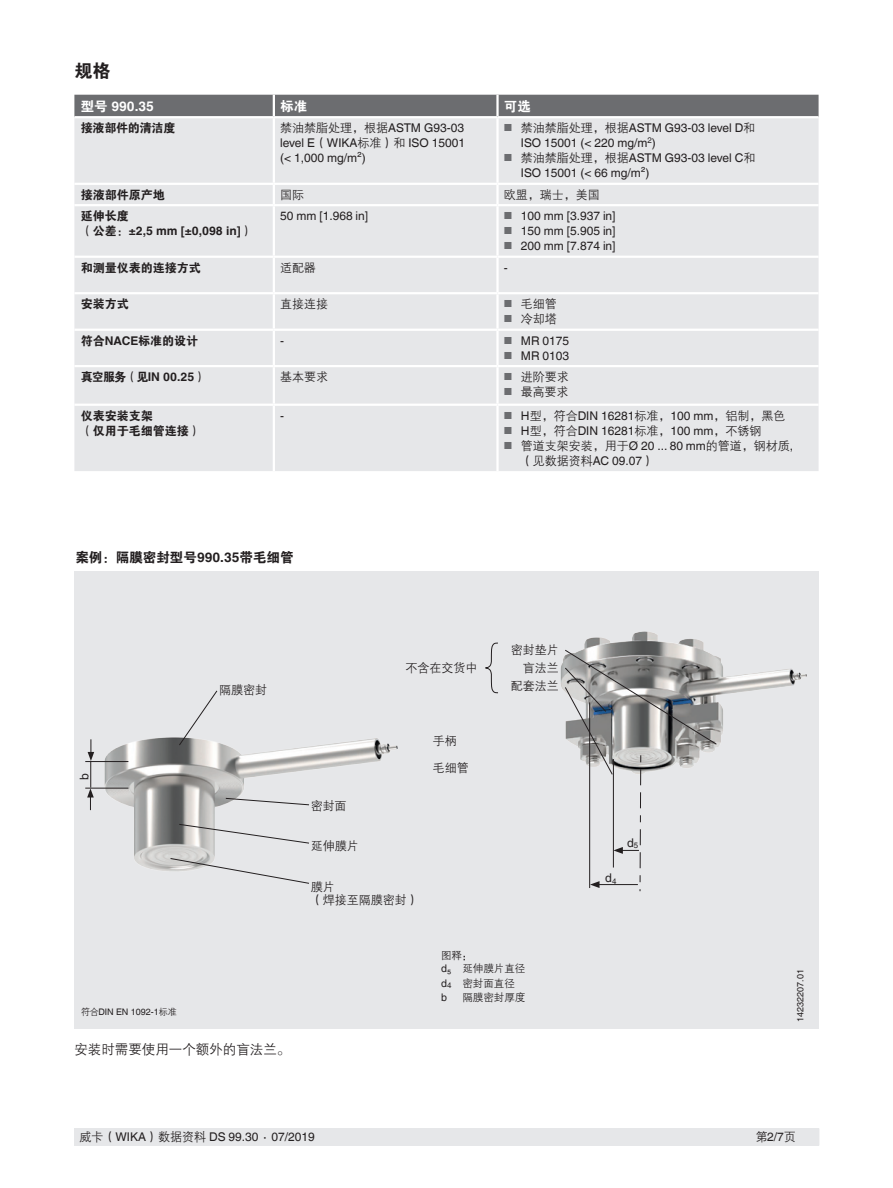
<style>
.page{position:relative;width:893px;height:1188px;background:#fff}
.page>*{position:absolute;margin:0;border:0;box-sizing:border-box;transform-origin:0 0}
.t1{font:18px "FZDHTJW GB1 0";color:#231f20}
.t2{font:13.5px "FZDHTJW GB1 0";color:#231f20}
.t3{font:13.5px "FZZDXJW GB1 0";color:#231f20}
.t4{font:700 13.5px "Helvetica World";color:#fff}
.t5{font:13.5px "FZDHTJW GB1 0";color:#fff}
.t6{font:12px/15px "Helvetica World";color:#231f20}
.t7{font:12px/18px "FZZDXJW GB1 0";color:#231f20}
.t8{font:12px/15px "FZDHTJW GB1 0";color:#231f20}
.t9{font:700 12px "Helvetica World";color:#231f20}
.t10{font:10.5px/14px "FZZDXJW GB1 0";color:#231f20}
.t11{font:10.5px "Helvetica World";color:#231f20}
.t12{font:9px "Helvetica World";color:#231f20}
.s1{font-family:"FZDHTJW GB1 0";font-weight:400}
.s2{font-family:"FZZDXJW GB1 0"}
.s3{font-size:10.2px;color:#6c6d70}
.s4{font-family:"Helvetica World";font-size:10.2px;color:#6c6d70}
.s5{font-family:"Helvetica World";font-weight:700}
.s6{font-family:"Helvetica World"}
</style>
<div class="page">
<div style="left:75px;top:1128px;width:744px;height:17px;background:#e6e7e9"></div>
<div style="left:74px;top:572px;width:745px;height:457px;background:#e6e7e9"></div>
<svg style="left:485px;top:642px;width:13px;height:52px"></svg>
<img style="left:560px;top:631px;width:247px;height:116px">
<img style="left:100px;top:737px;width:298px;height:134px">
<svg style="left:179px;top:690px;width:39px;height:56px"></svg>
<svg style="left:179px;top:824px;width:131px;height:20px"></svg>
<svg style="left:170px;top:858px;width:140px;height:26px"></svg>
<svg style="left:225px;top:798px;width:84px;height:7px"></svg>
<div style="left:74px;top:95px;width:745px;height:21px;background:#6c6d70"></div>
<div style="left:74px;top:118px;width:745px;height:353px;background:#e6e7e9"></div>
<hr style="left:496px;top:95px;width:3px;height:21px;background:#fff">
<hr style="left:496px;top:118px;width:3px;height:65px;background:#fff">
<hr style="left:496px;top:185px;width:3px;height:19px;background:#fff">
<hr style="left:496px;top:206px;width:3px;height:50px;background:#fff">
<hr style="left:496px;top:258px;width:3px;height:34px;background:#fff">
<hr style="left:496px;top:294px;width:3px;height:35px;background:#fff">
<hr style="left:496px;top:331px;width:3px;height:34px;background:#fff">
<hr style="left:496px;top:367px;width:3px;height:37px;background:#fff">
<hr style="left:496px;top:406px;width:3px;height:65px;background:#fff">
<hr style="left:273px;top:95px;width:2px;height:21px;background:#fff">
<hr style="left:273px;top:118px;width:2px;height:65px;background:#fff">
<svg style="left:273px;top:185px;width:2px;height:19px"></svg>
<hr style="left:273px;top:206px;width:2px;height:50px;background:#fff">
<hr style="left:273px;top:258px;width:2px;height:34px;background:#fff">
<hr style="left:273px;top:294px;width:2px;height:35px;background:#fff">
<hr style="left:273px;top:331px;width:2px;height:34px;background:#fff">
<hr style="left:273px;top:367px;width:2px;height:37px;background:#fff">
<hr style="left:273px;top:406px;width:2px;height:65px;background:#fff">
<hr style="left:74px;top:183px;width:200px;height:2px;background:#fff">
<hr style="left:274px;top:183px;width:223px;height:2px;background:#fff">
<hr style="left:497px;top:183px;width:322px;height:2px;background:#fff">
<hr style="left:74px;top:204px;width:200px;height:2px;background:#fff">
<hr style="left:274px;top:204px;width:223px;height:2px;background:#fff">
<hr style="left:497px;top:204px;width:322px;height:2px;background:#fff">
<hr style="left:74px;top:256px;width:200px;height:2px;background:#fff">
<hr style="left:274px;top:256px;width:223px;height:2px;background:#fff">
<hr style="left:497px;top:256px;width:322px;height:2px;background:#fff">
<hr style="left:74px;top:292px;width:200px;height:2px;background:#fff">
<hr style="left:274px;top:292px;width:223px;height:2px;background:#fff">
<hr style="left:497px;top:292px;width:322px;height:2px;background:#fff">
<hr style="left:74px;top:329px;width:200px;height:2px;background:#fff">
<hr style="left:274px;top:329px;width:223px;height:2px;background:#fff">
<hr style="left:497px;top:329px;width:322px;height:2px;background:#fff">
<hr style="left:74px;top:365px;width:200px;height:2px;background:#fff">
<hr style="left:274px;top:365px;width:223px;height:2px;background:#fff">
<hr style="left:497px;top:365px;width:322px;height:2px;background:#fff">
<hr style="left:74px;top:404px;width:200px;height:2px;background:#fff">
<hr style="left:274px;top:404px;width:223px;height:2px;background:#fff">
<hr style="left:497px;top:404px;width:322px;height:2px;background:#fff">
<svg style="left:565px;top:650px;width:152px;height:242px"></svg>
<hr style="left:85px;top:761px;width:43px;height:1px;background:#231f20">
<hr style="left:85px;top:788px;width:43px;height:1px;background:#231f20">
<svg style="left:87px;top:739px;width:7px;height:71px"></svg>
<h1 class="t1" style="left:74px;top:61px;width:37px">规格</h1>
<p class="t4" style="left:81px;top:98px;width:75px"><span class="s1">型号</span> 990.35</p>
<p class="t5" style="left:280px;top:99px;width:28px">标准</p>
<p class="t5" style="left:504px;top:99px;width:28px">可选</p>
<p class="t8" style="left:81px;top:121px;width:96px">接液部件的清洁度</p>
<p class="t6" style="left:280px;top:121px;width:186px;text-align:justify"><span class="s2">禁油禁脂处理，根据</span>ASTM G93-03 level E<span class="s2">（</span>WIKA<span class="s2">标准）和</span> ISO 15001 (&lt; 1,000 mg/m²)</p>
<p class="t6" style="left:521px;top:121px;width:236px;text-indent:-17px"><span class="s3">■</span> <span class="s2">禁油禁脂处理，根据</span>ASTM G93-03 level D<span class="s2">和<br></span>ISO 15001 (&lt; 220 mg/m<sup>2</sup>)</p>
<p class="t6" style="left:521px;top:151px;width:236px;text-indent:-17px"><span class="s3">■</span> <span class="s2">禁油禁脂处理，根据</span>ASTM G93-03 level C<span class="s2">和<br></span>ISO 15001 (&lt; 66 mg/m²)</p>
<p class="t8" style="left:81px;top:187px;width:85px">接液部件原产地</p>
<p class="t7" style="left:280px;top:186px;width:25px">国际</p>
<p class="t7" style="left:504px;top:186px;width:97px">欧盟，瑞士，美国</p>
<p class="t8" style="left:81px;top:209px;width:49px">延伸长度</p>
<p class="t9" style="left:81px;top:224px;width:173px"><span class="s1">（公差：</span>±2,5 mm [±0,098 in]<span class="s1">）</span></p>
<p class="t6" style="left:280px;top:209px;width:90px">50 mm [1.968 in]</p>
<p class="t6" style="left:504px;top:209px;width:113px"><span class="s3">■</span> 100 mm [3.937 in]</p>
<p class="t6" style="left:504px;top:224px;width:113px"><span class="s3">■</span> 150 mm [5.905 in]</p>
<p class="t6" style="left:504px;top:239px;width:113px"><span class="s3">■</span> 200 mm [7.874 in]</p>
<p class="t8" style="left:81px;top:260px;width:121px">和测量仪表的连接方式</p>
<p class="t7" style="left:280px;top:259px;width:37px">适配器</p>
<p class="t6" style="left:504px;top:260px;width:5px">-</p>
<p class="t8" style="left:81px;top:297px;width:49px">安装方式</p>
<p class="t7" style="left:280px;top:296px;width:49px">直接连接</p>
<p class="t7" style="left:504px;top:296px;width:54px"><span class="s4">■</span> 毛细管</p>
<p class="t7" style="left:504px;top:311px;width:55px"><span class="s4">■</span> 冷却塔</p>
<p class="t8" style="left:81px;top:333px;width:119px">符合<span class="s5">NACE</span>标准的设计</p>
<p class="t6" style="left:280px;top:333px;width:5px">-</p>
<p class="t6" style="left:504px;top:333px;width:67px"><span class="s3">■</span> MR 0175</p>
<p class="t6" style="left:504px;top:348px;width:67px"><span class="s3">■</span> MR 0103</p>
<p class="t8" style="left:81px;top:370px;width:127px">真空服务（见<span class="s5">IN 00.25</span>）</p>
<p class="t7" style="left:280px;top:368px;width:49px">基本要求</p>
<p class="t7" style="left:504px;top:368px;width:67px"><span class="s4">■</span> 进阶要求</p>
<p class="t7" style="left:504px;top:383px;width:66px"><span class="s4">■</span> 最高要求</p>
<p class="t8" style="left:81px;top:408px;width:121px">仪表安装支架<br>（仅用于毛细管连接）</p>
<p class="t6" style="left:280px;top:408px;width:5px">-</p>
<p class="t6" style="left:504px;top:408px;width:283px"><span class="s3">■</span> H<span class="s2">型，符合</span>DIN 16281<span class="s2">标准，</span>100 mm<span class="s2">，铝制，黑色</span></p>
<p class="t6" style="left:504px;top:423px;width:259px"><span class="s3">■</span> H<span class="s2">型，符合</span>DIN 16281<span class="s2">标准，</span>100 mm<span class="s2">，不锈钢</span></p>
<p class="t7" style="left:521px;top:439px;width:274px;line-height:15px;text-indent:-17px"><span class="s4">■</span> 管道支架安装，用于<span class="s6">Ø 20 ... 80 mm</span>的管道，钢材质<span class="s6">,</span>（见数据资料<span class="s6">AC 09.07</span>）</p>
<p class="t2" style="left:75px;top:550px;width:220px">案例：隔膜密封型号<span class="s5">990.35</span>带毛细管</p>
<p class="t6" style="left:77px;top:780px;width:8px;rotate:-90deg">b</p>
<p class="t7" style="left:219px;top:681px;width:49px">隔膜密封</p>
<p class="t12" style="left:81px;top:1007px;width:97px"><span class="s2">符合</span>DIN EN 1092-1<span class="s2">标准</span></p>
<p class="t3" style="left:74px;top:1042px;width:218px">安装时需要使用一个额外的盲法兰。</p>
<p class="t7" style="left:405px;top:659px;width:73px">不含在交货中</p>
<p class="t7" style="left:311px;top:797px;width:37px">密封面</p>
<p class="t7" style="left:311px;top:838px;width:49px">延伸膜片</p>
<p class="t7" style="left:311px;top:880px;width:109px;line-height:13.5px">膜片<br>（焊接至隔膜密封）</p>
<p class="t7" style="left:433px;top:733px;width:25px">手柄</p>
<p class="t7" style="left:433px;top:760px;width:37px">毛细管</p>
<p class="t7" style="left:511px;top:641px;width:49px;text-align:right">密封垫片盲法兰配套法兰</p>
<p class="t10" style="left:441px;top:949px;width:86px">图释：<br><span class="s6">d₅</span> 延伸膜片直径<span class="s6">d</span><sub>4</sub> 密封面直径</p>
<p class="t11" style="left:441px;top:991px;width:7px">b</p>
<p class="t10" style="left:462px;top:991px;width:64px">隔膜密封厚度</p>
<p class="t6" style="left:605px;top:871px;width:13px">d<sub>4</sub></p>
<p class="t6" style="left:627px;top:835px;width:13px">d<sub>5</sub></p>
<p class="t12" style="left:795px;top:1022px;width:54px;rotate:-90deg">14232207.01</p>
<p class="t6" style="left:80px;top:1130px;width:237px"><span class="s2">威卡（</span>WIKA<span class="s2">）数据资料</span> DS 99.30 ∙ 07/2019</p>
<p class="t6" style="left:756px;top:1130px;width:42px"><span class="s2">第</span>2/7<span class="s2">页</span></p>
</div>
